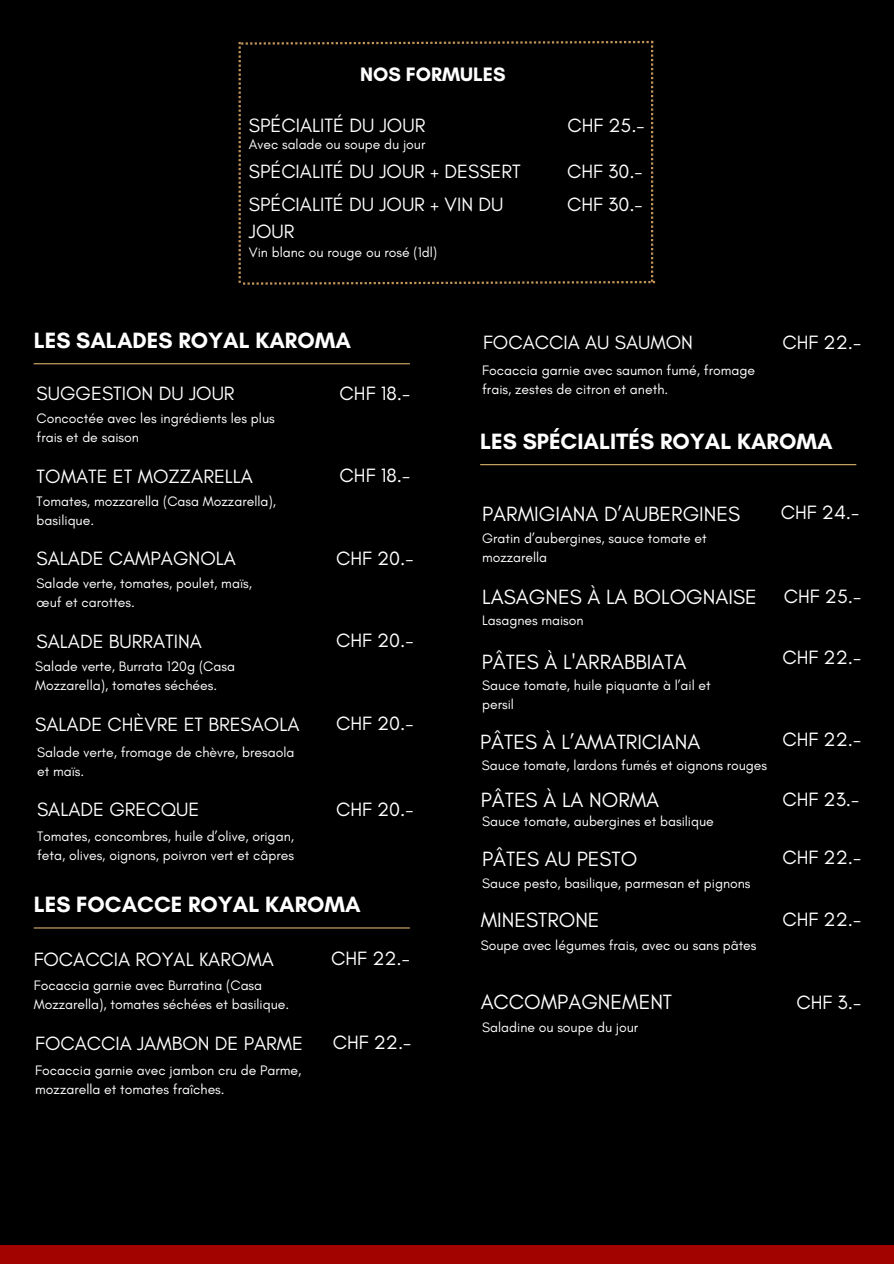
<style>
.page{position:relative;width:894px;height:1264px;background:#fff}
.page>*{position:absolute;margin:0;border:0;box-sizing:border-box;transform-origin:0 0}
.t1{font:700 22.5px "Glacial Indifference";color:#fff}
.t2{font:21px "Glacial Indifference";color:#fff}
.t3{font:700 19.8px "Glacial Indifference";color:#fff}
.t4{font:19.65px/27px "Glacial Indifference";color:#fff}
.t5{font:13.95px/18.9px "Glacial Indifference";color:#fff}
</style>
<div class="page">
<div style="left:0;top:0;width:893px;height:1263px;background:#000"></div>
<hr style="left:34px;top:363px;width:376px;height:1px;background:#d8b26b">
<hr style="left:34px;top:927px;width:376px;height:1px;background:#d8b26b">
<hr style="left:480px;top:464px;width:376px;height:1px;background:#d8b26b">
<div style="left:0;top:1244px;width:893px;height:19px;background:#a20200"></div>
<svg style="left:238px;top:41px;width:417px;height:244px"></svg>
<h4 class="t3" style="left:360px;top:62px;width:147px">NOS FORMULES</h4>
<p class="t4" style="left:249px;top:111px;width:178px">SPÉCIALITÉ DU JOUR</p>
<h4 class="t5" style="left:249px;top:134px;width:178px">Avec salade ou soupe du jour</h4>
<h4 class="t4" style="left:249px;top:158px;width:273px">SPÉCIALITÉ DU JOUR + DESSERT</h4>
<p class="t4" style="left:249px;top:190px;width:256px">SPÉCIALITÉ DU JOUR + VIN DU<br>JOUR</p>
<p class="t5" style="left:249px;top:243px;width:190px">Vin blanc ou rouge ou rosé (1dl)</p>
<h2 class="t4" style="left:567px;top:111px;width:79px">CHF 25.-</h2>
<p class="t4" style="left:567px;top:158px;width:77px">CHF 30.-</p>
<p class="t4" style="left:567px;top:190px;width:77px">CHF 30.-</p>
<h3 class="t1" style="left:34px;top:326px;width:318px">LES SALADES ROYAL KAROMA</h3>
<h4 class="t4" style="left:37px;top:380px;width:199px">SUGGESTION DU JOUR</h4>
<h4 class="t5" style="left:37px;top:409px;width:240px">Concoctée avec les ingrédients les plus frais et de saison</h4>
<p class="t4" style="left:339px;top:379px;width:72px">CHF 18.-</p>
<h4 class="t4" style="left:37px;top:462px;width:218px">TOMATE ET MOZZARELLA</h4>
<h4 class="t5" style="left:37px;top:491px;width:241px">Tomates, mozzarella (Casa Mozzarella),</h4>
<h4 class="t5" style="left:37px;top:510px;width:59px">basilique.</h4>
<p class="t4" style="left:37px;top:545px;width:201px">SALADE CAMPAGNOLA</p>
<h1 class="t5" style="left:37px;top:574px;width:217px">Salade verte, tomates, poulet, maïs,</h1>
<h4 class="t5" style="left:37px;top:593px;width:100px">œuf et carottes.</h4>
<h4 class="t4" style="left:37px;top:627px;width:167px">SALADE BURRATINA</h4>
<h4 class="t5" style="left:35px;top:656px;width:201px">Salade verte, Burrata 120g (Casa<br>Mozzarella), tomates séchées.</h4>
<h4 class="t4" style="left:35px;top:710px;width:266px">SALADE CHÈVRE ET BRESAOLA</h4>
<p class="t5" style="left:37px;top:742px;width:259px">Salade verte, fromage de chèvre, bresaola</p>
<p class="t5" style="left:37px;top:761px;width:49px">et maïs.</p>
<h4 class="t4" style="left:37px;top:796px;width:164px">SALADE GRECQUE</h4>
<h1 class="t5" style="left:37px;top:826px;width:258px">Tomates, concombres, huile d’olive, origan, feta, olives, oignons, poivron vert et câpres</h1>
<h4 class="t4" style="left:339px;top:461px;width:72px">CHF 18.-</h4>
<h4 class="t4" style="left:336px;top:544px;width:79px">CHF 20.-</h4>
<p class="t4" style="left:336px;top:627px;width:79px">CHF 20.-</p>
<p class="t4" style="left:336px;top:709px;width:79px">CHF 20.-</p>
<h4 class="t4" style="left:336px;top:795px;width:79px">CHF 20.-</h4>
<h4 class="t1" style="left:34px;top:890px;width:328px">LES FOCACCE ROYAL KAROMA</h4>
<h2 class="t4" style="left:34px;top:945px;width:242px">FOCACCIA ROYAL KAROMA</h2>
<h4 class="t5" style="left:34px;top:976px;width:230px">Focaccia garnie avec Burratina (Casa</h4>
<p class="t5" style="left:34px;top:995px;width:257px">Mozzarella), tomates séchées et basilique.</p>
<p class="t4" style="left:35px;top:1029px;width:269px">FOCACCIA JAMBON DE PARME</p>
<p class="t5" style="left:35px;top:1060px;width:267px">Focaccia garnie avec jambon cru de Parme,</p>
<p class="t5" style="left:35px;top:1079px;width:191px">mozzarella et tomates fraîches.</p>
<h4 class="t4" style="left:331px;top:944px;width:80px">CHF 22.-</h4>
<h4 class="t4" style="left:332px;top:1029px;width:80px">CHF 22.-</h4>
<h4 class="t4" style="left:483px;top:329px;width:211px">FOCACCIA AU SAUMON</h4>
<p class="t5" style="left:482px;top:360px;width:274px">Focaccia garnie avec saumon fumé, fromage frais, zestes de citron et aneth.</p>
<h4 class="t4" style="left:782px;top:328px;width:80px">CHF 22.-</h4>
<p class="t1" style="left:480px;top:427px;width:354px">LES SPÉCIALITÉS ROYAL KAROMA</p>
<p class="t2" style="left:482px;top:500px;width:259px">PARMIGIANA D’AUBERGINES</p>
<p class="t5" style="left:482px;top:528px;width:226px">Gratin d’aubergines, sauce tomate et</p>
<h2 class="t5" style="left:482px;top:547px;width:66px">mozzarella</h2>
<h4 class="t2" style="left:482px;top:584px;width:276px">LASAGNES À LA BOLOGNAISE</h4>
<p class="t5" style="left:482px;top:610px;width:103px">Lasagnes maison</p>
<h4 class="t2" style="left:481px;top:648px;width:206px">PÂTES À L'ARRABBIATA</h4>
<h2 class="t5" style="left:482px;top:675px;width:230px">Sauce tomate, huile piquante à l’ail et</h2>
<p class="t5" style="left:482px;top:694px;width:33px">persil</p>
<p class="t2" style="left:480px;top:728px;width:222px">PÂTES À L’AMATRICIANA</p>
<h4 class="t5" style="left:481px;top:755px;width:287px">Sauce tomate, lardons fumés et oignons rouges</h4>
<h2 class="t2" style="left:480px;top:787px;width:180px">PÂTES À LA NORMA</h2>
<p class="t5" style="left:482px;top:812px;width:233px">Sauce tomate, aubergines et basilique</p>
<h4 class="t2" style="left:482px;top:845px;width:156px">PÂTES AU PESTO</h4>
<h4 class="t5" style="left:482px;top:873px;width:270px">Sauce pesto, basilique, parmesan et pignons</h4>
<p class="t2" style="left:480px;top:907px;width:120px">MINESTRONE</p>
<h2 class="t5" style="left:480px;top:935px;width:277px">Soupe avec légumes frais, avec ou sans pâtes</h2>
<h2 class="t4" style="left:780px;top:499px;width:80px">CHF 24.-</h2>
<h4 class="t4" style="left:783px;top:582px;width:79px">CHF 25.-</h4>
<p class="t4" style="left:782px;top:643px;width:80px">CHF 22.-</p>
<h1 class="t4" style="left:782px;top:725px;width:80px">CHF 22.-</h1>
<h2 class="t4" style="left:782px;top:785px;width:78px">CHF 23.-</h2>
<h4 class="t4" style="left:782px;top:843px;width:80px">CHF 22.-</h4>
<h4 class="t4" style="left:782px;top:905px;width:80px">CHF 22.-</h4>
<h4 class="t2" style="left:480px;top:989px;width:193px">ACCOMPAGNEMENT</h4>
<p class="t5" style="left:482px;top:1018px;width:157px">Saladine ou soupe du jour</p>
<h4 class="t4" style="left:796px;top:988px;width:66px">CHF 3.-</h4>
</div>
